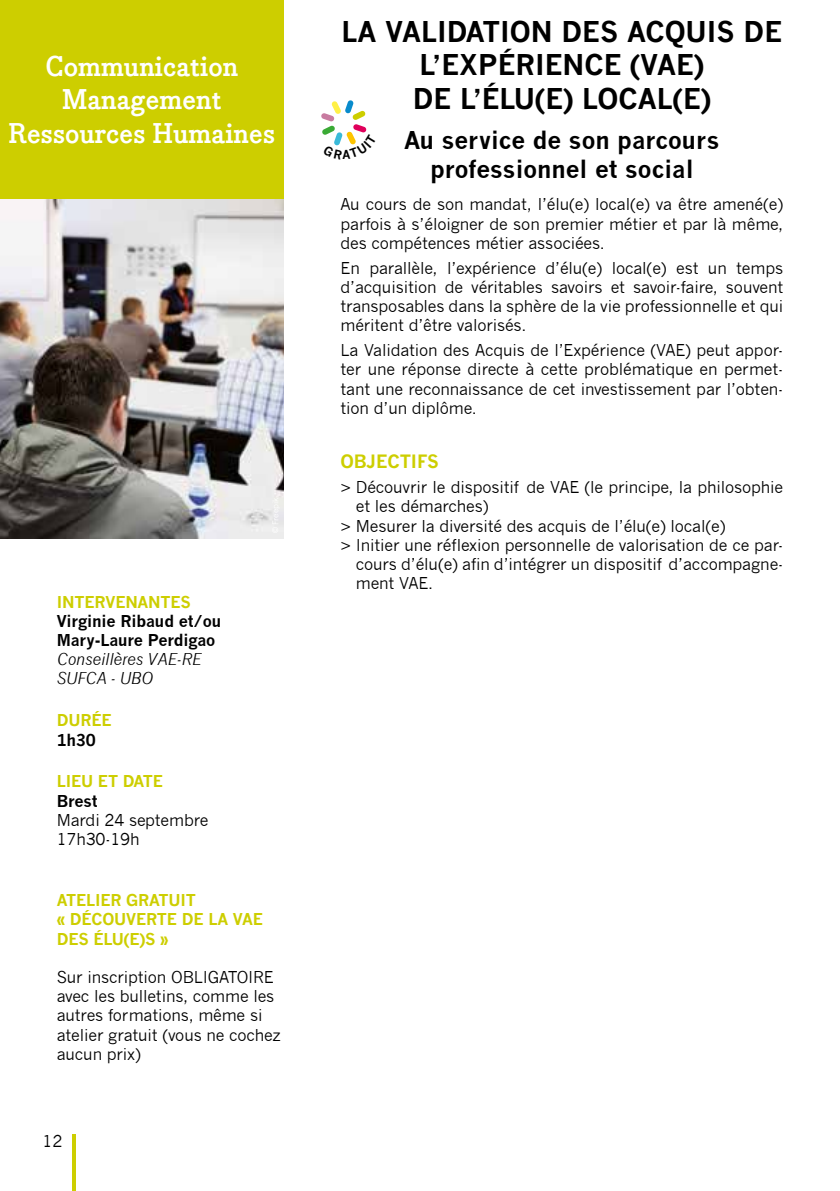
<style>
.page{position:relative;width:840px;height:1191px;background:#fff}
.page>*{position:absolute;margin:0;border:0;box-sizing:border-box;transform-origin:0 0}
.t1{font:700 28px/33.6px "News Gothic";color:#000;text-align:center}
.t2{font:700 28px/33.6px "Bodoni Egyptian Pro";color:#fff;text-align:center}
.t3{font:700 24px/28.8px "News Gothic";color:#000;text-align:center}
.t4{font:700 18px "News Gothic";letter-spacing:-.01em;color:#cdce00}
.t5{font:16px/19.2px "News Gothic";letter-spacing:-.01em;color:#000;text-align:justify}
.t6{font:700 16px/19.2px "News Gothic";letter-spacing:-.01em;color:#cdce00}
.t7{font:700 16px/19.2px "News Gothic";letter-spacing:-.01em;color:#000}
.t8{font:italic 16px/19.2px "News Gothic";letter-spacing:-.01em;color:#000}
</style>
<div class="page">
<img style="left:0;top:198px;width:283px;height:341px">
<div style="left:0;top:0;width:283px;height:198px;background:#cdce00"></div>
<hr style="left:72px;top:1134px;width:3px;height:57px;background:#cdce00">
<svg style="left:321px;top:100px;width:46px;height:46px"></svg>
<h1 class="t2" style="left:9px;top:51px;width:268px">Communication<br>Management<br>Ressources Humaines</h1>
<p class="t6" style="left:57px;top:592px;width:136px">INTERVENANTES</p>
<p class="t7" style="left:57px;top:611px;width:166px">Virginie Ribaud et/ou<br>Mary-Laure Perdigao</p>
<p class="t8" style="left:57px;top:650px;width:146px">Conseillères VAE-RE<br>SUFCA - UBO</p>
<p class="t6" style="left:57px;top:710px;width:56px">DURÉE</p>
<p class="t7" style="left:57px;top:730px;width:41px">1h30</p>
<p class="t6" style="left:57px;top:771px;width:108px">LIEU ET DATE</p>
<p class="t7" style="left:57px;top:791px;width:42px">Brest</p>
<p class="t5" style="left:57px;top:810px;width:153px">Mardi 24 septembre<br>17h30-19h</p>
<p class="t6" style="left:57px;top:890px;width:208px">ATELIER GRATUIT<br>« DÉCOUVERTE DE LA VAE<br>DES ÉLU(E)S »</p>
<p class="t5" style="left:57px;top:967px;width:225px;text-align:left">Sur inscription OBLIGATOIRE avec les bulletins, comme les autres formations, même si atelier gratuit (vous ne cochez aucun prix)</p>
<p class="t5" style="left:43px;top:1132px;width:21px">12</p>
<h1 class="t1" style="left:341px;top:14px;width:442px">LA VALIDATION DES ACQUIS DE<br>L’EXPÉRIENCE (VAE)<br>DE L’ÉLU(E) LOCAL(E)</h1>
<h2 class="t3" style="left:404px;top:126px;width:316px">Au service de son parcours professionnel et social</h2>
<p class="t5" style="left:340px;top:195px;width:444px">Au cours de son mandat, l’élu(e) local(e) va être amené(e) parfois à s’éloigner de son premier métier et par là même, des compétences métier associées.</p>
<p class="t5" style="left:340px;top:258px;width:444px">En parallèle, l’expérience d’élu(e) local(e) est un temps d’acquisition de véritables savoirs et savoir-faire, souvent transposables dans la sphère de la vie professionnelle et qui méritent d’être valorisés.</p>
<p class="t5" style="left:340px;top:341px;width:444px">La Validation des Acquis de l’Expérience (VAE) peut appor&shy;ter une réponse directe à cette problématique en permet&shy;tant une reconnaissance de cet investissement par l’obten&shy;tion d’un diplôme.</p>
<p class="t4" style="left:340px;top:451px;width:100px">OBJECTIFS</p>
<p class="t5" style="left:340px;top:478px;width:444px">&gt; Découvrir le dispositif de VAE (le principe, la philosophie</p>
<p class="t5" style="left:356px;top:497px;width:134px">et les démarches)</p>
<p class="t5" style="left:340px;top:516px;width:386px">&gt; Mesurer la diversité des acquis de l’élu(e) local(e)</p>
<p class="t5" style="left:340px;top:535px;width:444px">&gt; Initier une réflexion personnelle de valorisation de ce par-</p>
<p class="t5" style="left:356px;top:554px;width:428px">cours d’élu(e) afin d’intégrer un dispositif d’accompagne-</p>
<p class="t5" style="left:356px;top:574px;width:79px">ment VAE.</p>
</div>
